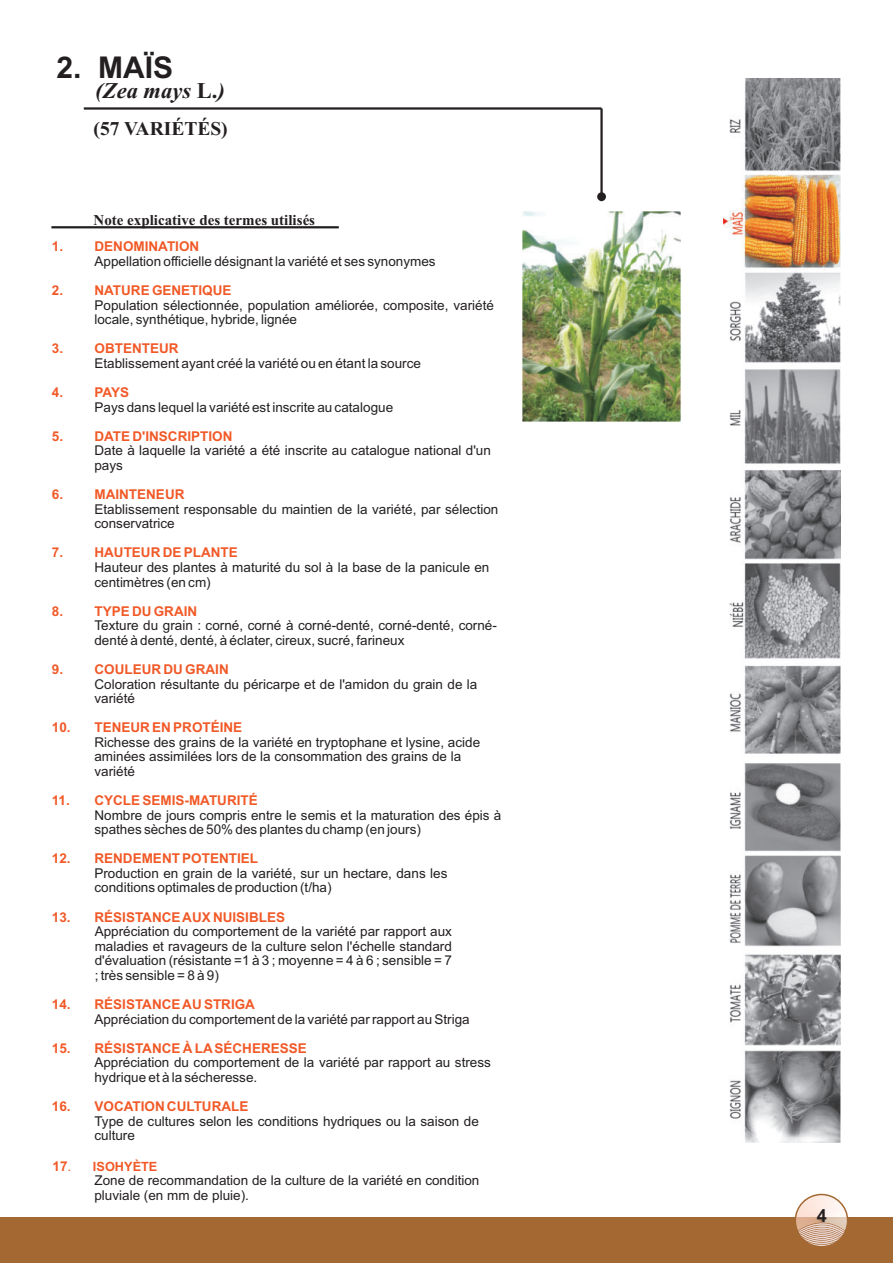
<style>
.page{position:relative;width:893px;height:1263px;background:#fff}
.page>*{position:absolute;margin:0;border:0;box-sizing:border-box;transform-origin:0 0}
.t1{font:700 30px "Arial";color:#231f20}
.t2{font:italic 700 22.5px "Times New Roman";color:#231f20}
.t3{font:700 19.5px "Times New Roman";color:#231f20}
.t4{font:700 18px "Arial";color:#231f20}
.t5{font:700 15px "Times New Roman";color:#231f20}
.t6{font:13.5px/14.5px "Arial";color:#231f20}
.t7{font:700 13.5px "Arial";color:#f15927}
.t8{font:700 12.75px "Arial";color:#f15927}
.s1{font-style:normal}
.s2{font-size:13.5px}
.s3{font-weight:400;font-size:13.5px}
</style>
<div class="page">
<div style="left:0;top:1217px;width:893px;height:46px;background:#a46932"></div>
<svg style="left:795px;top:1194px;width:53px;height:50px"></svg>
<div style="left:795px;top:1194px;width:53px;height:53px;border:2px solid #a46932;border-radius:50%"></div>
<hr style="left:84px;top:107px;width:518px;height:3px;background:#231f20">
<hr style="left:51px;top:226px;width:288px;height:2px;background:#231f20">
<hr style="left:600px;top:108px;width:3px;height:93px;background:#231f20">
<div style="left:597px;top:192px;width:9px;height:9px;background:#231f20;border-radius:50%"></div>
<img style="left:523px;top:212px;width:158px;height:209px">
<img style="left:724px;top:78px;width:117px;height:1064px">
<h1 class="t1" style="left:57px;top:51px;width:118px">2. MAÏS</h1>
<h2 class="t2" style="left:95px;top:83px;width:131px">(Zea mays <span class="s1">L.</span>)</h2>
<h3 class="t3" style="left:94px;top:117px;width:136px">(57 VARIÉTÉS)</h3>
<p class="t5" style="left:94px;top:211px;width:223px">Note explicative des termes utilisés</p>
<p class="t7" style="left:52px;top:239px;width:149px">1. DENOMINATION</p>
<p class="t7" style="left:52px;top:283px;width:181px">2. NATURE GENETIQUE</p>
<p class="t6" style="left:94px;top:254px;width:343px">Appellation officielle désignant la variété et ses synonymes</p>
<p class="t6" style="left:94px;top:298px;width:401px">Population sélectionnée, population améliorée, composite, variété locale, synthétique, hybride, lignée</p>
<p class="t6" style="left:94px;top:356px;width:328px">Etablissement ayant créé la variété ou en étant la source</p>
<p class="t6" style="left:94px;top:400px;width:300px">Pays dans lequel la variété est inscrite au catalogue</p>
<p class="t6" style="left:94px;top:443px;width:398px">Date à laquelle la variété a été inscrite au catalogue national d'un pays</p>
<p class="t6" style="left:94px;top:502px;width:405px">Etablissement responsable du maintien de la variété, par sélection conservatrice</p>
<p class="t6" style="left:94px;top:560px;width:396px">Hauteur des plantes à maturité du sol à la base de la panicule en centimètres (en cm)</p>
<p class="t6" style="left:94px;top:618px;width:404px">Texture du grain : corné, corné à corné-denté, corné-denté, corné&shy;denté à denté, denté, à éclater, cireux, sucré, farineux</p>
<p class="t6" style="left:94px;top:677px;width:384px">Coloration résultante du péricarpe et de l'amidon du grain de la variété</p>
<p class="t6" style="left:94px;top:735px;width:387px">Richesse des grains de la variété en tryptophane et lysine, acide aminées assimilées lors de la consommation des grains de la variété</p>
<p class="t6" style="left:94px;top:808px;width:408px">Nombre de jours compris entre le semis et la maturation des épis à spathes sèches de 50% des plantes du champ (en jours)</p>
<p class="t6" style="left:94px;top:866px;width:354px">Production en grain de la variété, sur un hectare, dans les conditions optimales de production (t/ha)</p>
<p class="t6" style="left:95px;top:924px;width:359px;text-align:justify">Appréciation du comportement de la variété par rapport aux maladies et ravageurs de la culture selon l'échelle standard d'évaluation (résistante =1 à 3 ; moyenne = 4 à 6 ; sensible = 7 ; très sensible = 8 à 9)</p>
<p class="t6" style="left:94px;top:1012px;width:377px">Appréciation du comportement de la variété par rapport au Striga</p>
<p class="t6" style="left:94px;top:1055px;width:398px">Appréciation du comportement de la variété par rapport au stress hydrique et à la sécheresse.</p>
<p class="t6" style="left:94px;top:1114px;width:386px">Type de cultures selon les conditions hydriques ou la saison de culture</p>
<p class="t6" style="left:94px;top:1173px;width:386px">Zone de recommandation de la culture de la variété en condition pluviale (en mm de pluie).</p>
<p class="t7" style="left:52px;top:341px;width:128px">3. OBTENTEUR</p>
<p class="t7" style="left:52px;top:385px;width:79px">4. PAYS</p>
<p class="t7" style="left:52px;top:429px;width:182px">5. DATE D'INSCRIPTION</p>
<p class="t7" style="left:52px;top:487px;width:134px">6. MAINTENEUR</p>
<p class="t7" style="left:52px;top:545px;width:187px">7. HAUTEUR DE PLANTE</p>
<p class="t7" style="left:52px;top:603px;width:147px">8. TYPE DU GRAIN</p>
<p class="t7" style="left:52px;top:662px;width:178px">9. COULEUR DU GRAIN</p>
<p class="t7" style="left:52px;top:720px;width:192px">10. TENEUR EN PROTÉINE</p>
<p class="t7" style="left:52px;top:793px;width:207px">11. CYCLE SEMIS-MATURITÉ</p>
<p class="t7" style="left:52px;top:851px;width:208px">12. RENDEMENT POTENTIEL</p>
<p class="t7" style="left:52px;top:909px;width:235px">13. RÉSISTANCE AUX NUISIBLES</p>
<p class="t7" style="left:52px;top:997px;width:205px">14. RÉSISTANCE AU STRIGA</p>
<p class="t7" style="left:52px;top:1040px;width:256px">15. RÉSISTANCE À LA SÉCHERESSE</p>
<p class="t7" style="left:52px;top:1099px;width:198px">16. VOCATION CULTURALE</p>
<p class="t8" style="left:52px;top:1159px;width:106px"><span class="s2">17</span><span class="s3">.</span> ISOHYÈTE</p>
<h3 class="t4" style="left:817px;top:1206px;width:12px">4</h3>
</div>
